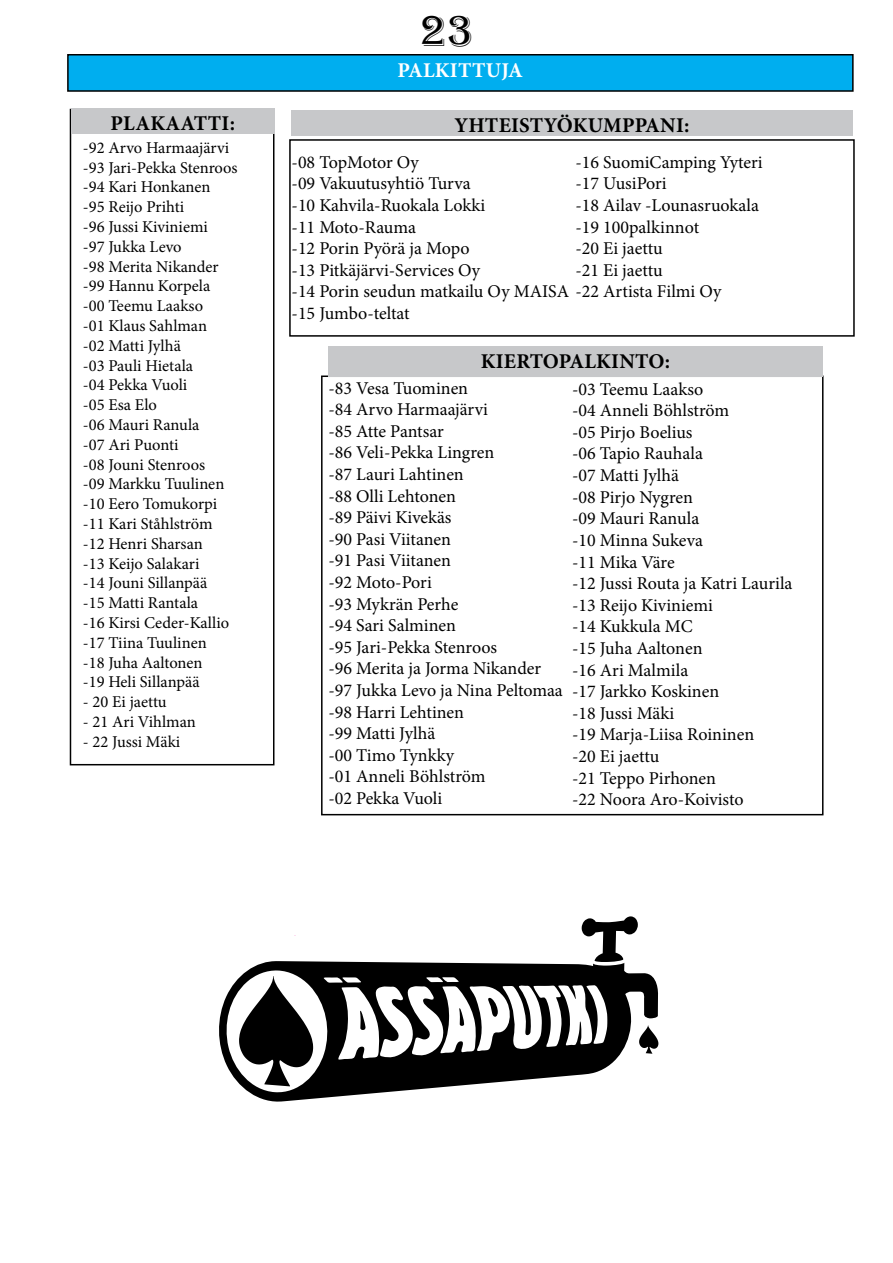
<style>
.page{position:relative;width:893px;height:1263px;background:#fff}
.page>*{position:absolute;margin:0;border:0;box-sizing:border-box;transform-origin:0 0}
.t1{font:45px "Algerian";color:#000}
.t2{font:700 21px "Minion Pro";letter-spacing:.01em;color:#000}
.t3{font:700 21px "Minion Pro";letter-spacing:.01em;color:#fff}
.t4{font:18px/21.6px "Minion Pro";color:#000}
.t5{font:16.5px/19.8px "Minion Pro";color:#000}
</style>
<div class="page">
<div style="left:289px;top:139px;width:566px;height:198px;border:2px solid #000"></div>
<div style="left:321px;top:375px;width:502px;height:440px;border:2px solid #000"></div>
<div style="left:70px;top:109px;width:204px;height:656px;border:2px solid #000"></div>
<div style="left:68px;top:55px;width:785px;height:36px;background:#00aeef"></div>
<div style="left:67px;top:54px;width:787px;height:38px;border:2px solid #000"></div>
<div style="left:291px;top:110px;width:562px;height:26px;background:#c7c8ca"></div>
<div style="left:328px;top:346px;width:495px;height:31px;background:#c7c8ca"></div>
<div style="left:71px;top:109px;width:203px;height:25px;background:#c7c8ca"></div>
<svg style="left:582px;top:916px;width:56px;height:44px"></svg>
<svg style="left:219px;top:960px;width:440px;height:142px"></svg>
<svg style="left:639px;top:1025px;width:19px;height:29px"></svg>
<svg style="left:223px;top:970px;width:384px;height:124px"></svg>
<p class="t2" style="left:111px;top:108px;width:41px">PLAKAATT</p>
<p class="t2" style="left:222px;top:108px;width:15px">I:</p>
<p class="t5" style="left:83px;top:138px;width:156px">-92 Arvo Harmaajärvi -93 Jari-Pekka Stenroos -94 Kari Honkanen<br>-95 Reijo Prihti<br>-96 Jussi Kiviniemi<br>-97 Jukka Levo<br>-98 Merita Nikander -99 Hannu Korpela<br>-00 Teemu Laakso<br>-01 Klaus Sahlman<br>-02 Matti Jylhä<br>-03 Pauli Hietala<br>-04 Pekka Vuoli<br>-05 Esa Elo<br>-06 Mauri Ranula<br>-07 Ari Puonti<br>-08 Jouni Stenroos<br>-09 Markku Tuulinen -10 Eero Tomukorpi -11 Kari Ståhlström -12 Henri Sharsan<br>-13 Keijo Salakari<br>-14 Jouni Sillanpää<br>-15 Matti Rantala<br>-16 Kirsi Ceder-Kallio -17 Tiina Tuulinen<br>-18 Juha Aaltonen<br>-19 Heli Sillanpää</p>
<p class="t5" style="left:83px;top:692px;width:85px">- 20 Ei jaettu</p>
<p class="t5" style="left:83px;top:712px;width:114px">- 21 Ari Vihlman</p>
<p class="t5" style="left:83px;top:732px;width:99px">- 22 Jussi Mäki</p>
<h1 class="t1" style="left:419px;top:6px;width:55px">23</h1>
<p class="t3" style="left:398px;top:55px;width:127px">PALKITTUJA</p>
<p class="t2" style="left:454px;top:110px;width:237px">YHTEISTYÖKUMPPANI:</p>
<p class="t4" style="left:292px;top:151px;width:431px">-08 TopMotor Oy<br>-09 Vakuutusyhtiö Turva<br>-10 Kahvila-Ruokala Lokki<br>-11 Moto-Rauma<br>-12 Porin Pyörä ja Mopo<br>-13 Pitkäjärvi-Services Oy<br>-14 Porin seudun matkailu Oy MAISA -22 Artista Filmi Oy -15 Jumbo-teltat</p>
<p class="t4" style="left:575px;top:151px;width:189px">-16 SuomiCamping Yyteri -17 UusiPori<br>-18 Ailav -Lounasruokala -19 100palkinnot<br>-20 Ei jaettu<br>-21 Ei jaettu</p>
<p class="t2" style="left:481px;top:346px;width:14px">KIERTOPA</p>
<p class="t2" style="left:584px;top:346px;width:27px">LKINTO</p>
<p class="t2" style="left:665px;top:346px;width:7px">:</p>
<p class="t4" style="left:328px;top:377px;width:236px">-83 Vesa Tuominen<br>-84 Arvo Harmaajärvi<br>-85 Atte Pantsar<br>-86 Veli-Pekka Lingren<br>-87 Lauri Lahtinen<br>-88 Olli Lehtonen<br>-89 Päivi Kivekäs<br>-90 Pasi Viitanen<br>-91 Pasi Viitanen<br>-92 Moto-Pori<br>-93 Mykrän Perhe<br>-94 Sari Salminen<br>-95 Jari-Pekka Stenroos<br>-96 Merita ja Jorma Nikander -97 Jukka Levo ja Nina Peltomaa -98 Harri Lehtinen<br>-99 Matti Jylhä<br>-00 Timo Tynkky<br>-01 Anneli Böhlström<br>-02 Pekka Vuoli</p>
<p class="t4" style="left:572px;top:378px;width:222px">-03 Teemu Laakso<br>-04 Anneli Böhlström<br>-05 Pirjo Boelius<br>-06 Tapio Rauhala<br>-07 Matti Jylhä<br>-08 Pirjo Nygren<br>-09 Mauri Ranula<br>-10 Minna Sukeva<br>-11 Mika Väre<br>-12 Jussi Routa ja Katri Laurila -13 Reijo Kiviniemi<br>-14 Kukkula MC<br>-15 Juha Aaltonen<br>-16 Ari Malmila<br>-17 Jarkko Koskinen<br>-18 Jussi Mäki<br>-19 Marja-Liisa Roininen<br>-20 Ei jaettu<br>-21 Teppo Pirhonen<br>-22 Noora Aro-Koivisto</p>
</div>
